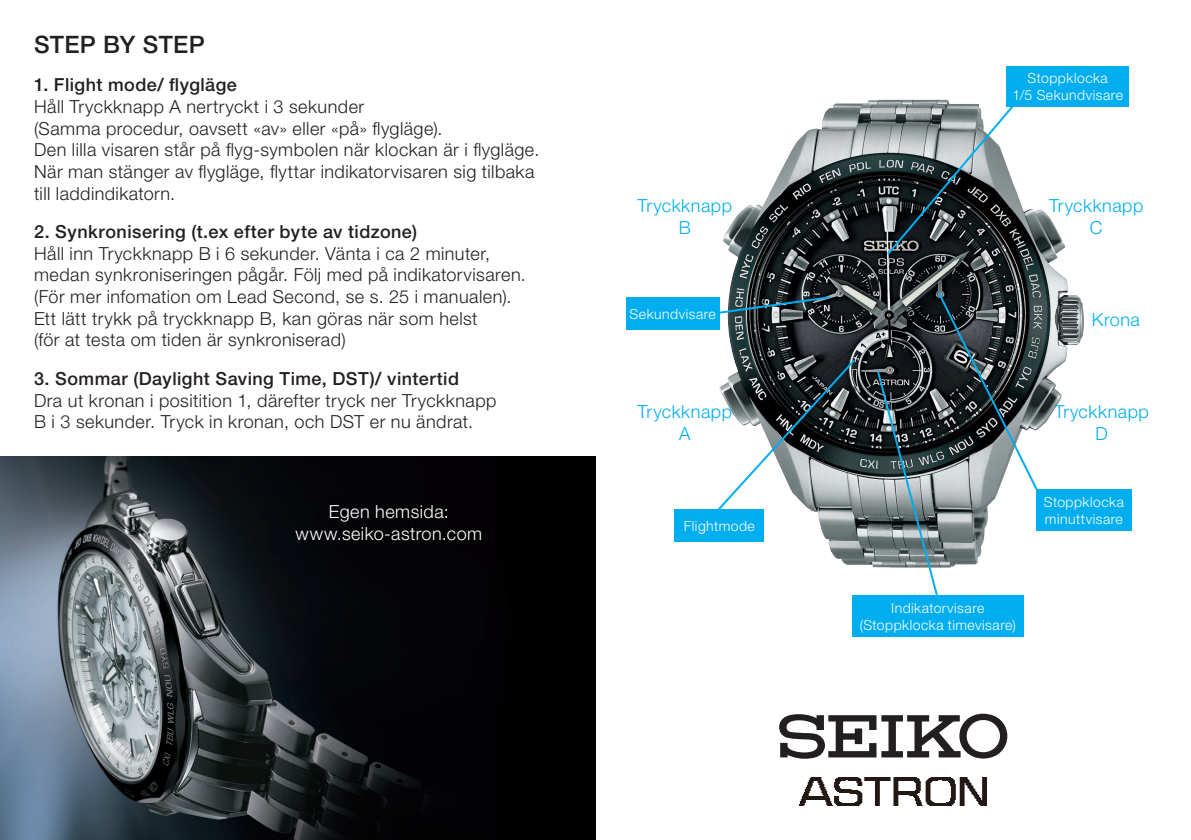
<style>
.page{position:relative;width:1191px;height:840px;background:#fff}
.page>*{position:absolute;margin:0;border:0;box-sizing:border-box;transform-origin:0 0}
.Heading_1{font:500 24px "Helvetica Neue";letter-spacing:.01em;color:#231f20}
.Brødtekst{font:300 18px/21.6px "Helvetica Neue";letter-spacing:.025em;color:#231f20}
.Heading_2{font:500 18px "Helvetica Neue";letter-spacing:.025em;color:#231f20}
.Brødtekst-2{font:300 18px "Helvetica Neue";letter-spacing:.025em;color:#00aeef}
.Brødtekst-3{font:300 18px/21.6px "Helvetica Neue";letter-spacing:.025em;color:#fff;text-align:center}
.Brødtekst-4{font:300 14px "Helvetica Neue";letter-spacing:.035em;color:#fff}
</style>
<div class="page">
<img style="left:719px;top:100px;width:365px;height:467px">
<div style="left:0;top:456px;width:595px;height:383px;background:#000"></div>
<img style="left:0;top:456px;width:433px;height:383px">
<img style="left:800px;top:777px;width:186px;height:28px">
<svg style="left:779px;top:713px;width:228px;height:45px"></svg>
<div style="left:852px;top:594px;width:171px;height:42px;background:#00aeef"></div>
<div style="left:1006px;top:66px;width:122px;height:40px;background:#00aeef"></div>
<div style="left:1036px;top:488px;width:95px;height:42px;background:#00aeef"></div>
<div style="left:626px;top:297px;width:93px;height:32px;background:#00aeef"></div>
<div style="left:674px;top:509px;width:90px;height:32px;background:#00aeef"></div>
<svg style="left:717px;top:357px;width:140px;height:157px"></svg>
<svg style="left:719px;top:295px;width:113px;height:20px;background:#405861"></svg>
<svg style="left:875px;top:290px;width:167px;height:311px"></svg>
<svg style="left:885px;top:101px;width:132px;height:156px;background:#626b6e"></svg>
<p class="Heading_1" style="left:34px;top:30px;width:172px">STEP BY STEP</p>
<p class="Heading_2" style="left:34px;top:74px;width:204px">1. Flight mode/ flygläge</p>
<p class="Brødtekst" style="left:34px;top:95px;width:410px">Håll Tryckknapp A nertryckt i 3 sekunder<br>(Samma procedur, oavsett «av» eller «på» flygläge).</p>
<p class="Brødtekst" style="left:34px;top:139px;width:507px">Den lilla visaren står på flyg-symbolen när klockan är i flygläge.<br>När man stänger av flygläge, flyttar indikatorvisaren sig tilbaka till laddindikatorn.</p>
<p class="Heading_2" style="left:34px;top:221px;width:384px">2. Synkronisering (t.ex efter byte av tidzone)</p>
<p class="Brødtekst" style="left:34px;top:242px;width:493px">Håll inn Tryckknapp B i 6 sekunder. Vänta i ca 2 minuter, medan synkroniseringen pågår. Följ med på indikatorvisaren.</p>
<p class="Brødtekst" style="left:34px;top:285px;width:479px">(För mer infomation om Lead Second, se s. 25 i manualen).<br>Ett lätt trykk på tryckknapp B, kan göras när som helst<br>(för at testa om tiden är synkroniserad)</p>
<p class="Heading_2" style="left:34px;top:367px;width:426px">3. Sommar (Daylight Saving Time, DST)/ vintertid</p>
<p class="Brødtekst" style="left:34px;top:389px;width:464px">Dra ut kronan i positition 1, därefter tryck ner Tryckknapp<br>B i 3 sekunder. Tryck in kronan, och DST er nu ändrat.</p>
<p class="Brødtekst-3" style="left:295px;top:500px;width:188px">Egen hemsida: www.seiko-astron.com</p>
<p class="Brødtekst-2" style="left:637px;top:195px;width:96px">Tryckknapp</p>
<p class="Brødtekst-2" style="left:679px;top:216px;width:14px">B</p>
<p class="Brødtekst-4" style="left:629px;top:305px;width:88px">Sekundvisare</p>
<p class="Brødtekst-2" style="left:637px;top:400px;width:96px">Tryckknapp</p>
<p class="Brødtekst-2" style="left:679px;top:422px;width:13px">A</p>
<p class="Brødtekst-4" style="left:684px;top:517px;width:72px">Flightmode</p>
<p class="Brødtekst-4" style="left:1027px;top:70px;width:82px">Stoppklocka</p>
<p class="Brødtekst-4" style="left:1012px;top:87px;width:112px">1/5 Sekundvisare</p>
<p class="Brødtekst-2" style="left:1049px;top:195px;width:96px">Tryckknapp</p>
<p class="Brødtekst-2" style="left:1089px;top:216px;width:14px">C</p>
<p class="Brødtekst-2" style="left:1091px;top:308px;width:50px">Krona</p>
<p class="Brødtekst-2" style="left:1054px;top:400px;width:96px">Tryckknapp</p>
<p class="Brødtekst-2" style="left:1095px;top:422px;width:14px">D</p>
<p class="Brødtekst-4" style="left:1043px;top:493px;width:82px">Stoppklocka</p>
<p class="Brødtekst-4" style="left:1045px;top:510px;width:79px">minuttvisare</p>
<p class="Brødtekst-4" style="left:891px;top:599px;width:95px">Indikatorvisare</p>
<p class="Brødtekst-4" style="left:859px;top:615px;width:158px">(Stoppklocka timevisare)</p>
</div>
